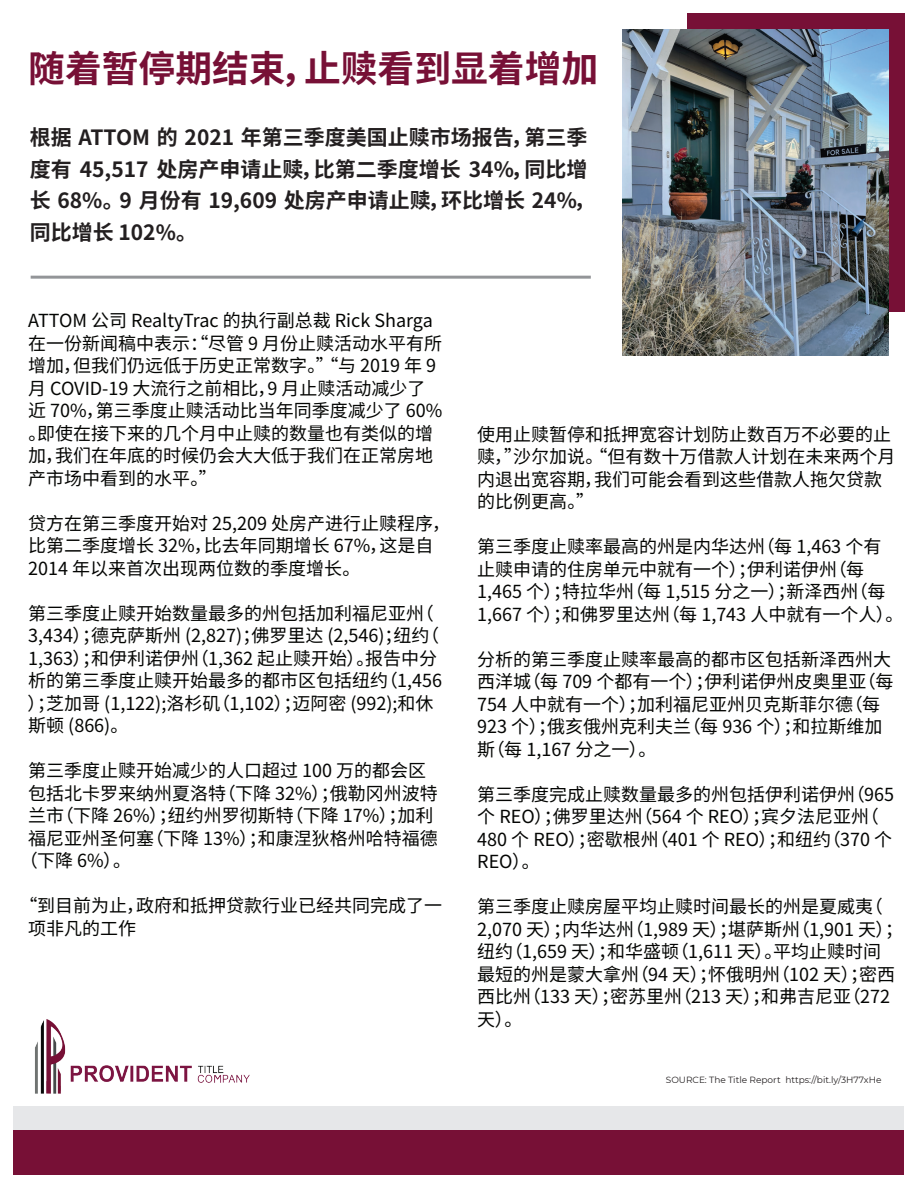
<style>
.page{position:relative;width:918px;height:1188px;background:#fff}
.page>*{position:absolute;margin:0;border:0;box-sizing:border-box;transform-origin:0 0}
.t1{font:700 36.75px "Noto Sans SC";color:#771036}
.t2{font:700 21px/31.5px "Noto Sans SC";color:#231f20}
.t3{font:18px/22.5px "Noto Sans SC";color:#040503}
.t4{font:9px "Montserrat";color:#231f20}
</style>
<div class="page">
<div style="left:13px;top:1107px;width:891px;height:66px;background:#e6e7e9"></div>
<div style="left:13px;top:1130px;width:891px;height:45px;background:#771036"></div>
<hr style="left:31px;top:276px;width:560px;height:3px;background:#939598">
<div style="left:687px;top:14px;width:217px;height:298px;background:#771036"></div>
<img style="left:623px;top:30px;width:266px;height:325px">
<img style="left:35px;top:1019px;width:215px;height:75px">
<h1 class="t1" style="left:28px;top:48px;width:571px">随着暂停期结束，止赎看到显着增加</h1>
<p class="t2" style="left:30px;top:122px;width:567px">根据 ATTOM 的 2021 年第三季度美国止赎市场报告，第三季度有 45,517 处房产申请止赎，比第二季度增长 34%，同比增长 68%。9 月份有 19,609 处房产申请止赎，环比增长 24%，同比增长 102%。</p>
<p class="t3" style="left:28px;top:310px;width:416px">ATTOM 公司 RealtyTrac 的执行副总裁 Rick Sharga在一份新闻稿中表示：“尽管 9 月份止赎活动水平有所增加，但我们仍远低于历史正常数字。”“与 2019 年 9月 COVID-19 大流行之前相比，9 月止赎活动减少了近 70%，第三季度止赎活动比当年同季度减少了 60%。即使在接下来的几个月中止赎的数量也有类似的增加，我们在年底的时候仍会大大低于我们在正常房地产市场中看到的水平。”</p>
<p class="t3" style="left:28px;top:512px;width:423px">贷方在第三季度开始对 25,209 处房产进行止赎程序，比第二季度增长 32%，比去年同期增长 67%，这是自<br>2014 年以来首次出现两位数的季度增长。</p>
<p class="t3" style="left:28px;top:602px;width:416px">第三季度止赎开始数量最多的州包括加利福尼亚州（<br>3,434）；德克萨斯州 (2,827)；佛罗里达 (2,546)；纽约（<br>1,363）；和伊利诺伊州（1,362 起止赎开始）。报告中分析的第三季度止赎开始最多的都市区包括纽约（1,456）；芝加哥 (1,122);洛杉矶（1,102）；迈阿密 (992);和休斯顿 (866)。</p>
<p class="t3" style="left:28px;top:760px;width:400px">第三季度止赎开始减少的人口超过 100 万的都会区</p>
<p class="t3" style="left:28px;top:782px;width:411px">包括北卡罗来纳州夏洛特（下降 32%）；俄勒冈州波特</p>
<p class="t3" style="left:28px;top:805px;width:407px">兰市（下降 26%）；纽约州罗彻斯特（下降 17%）；加利</p>
<p class="t3" style="left:28px;top:827px;width:411px">福尼亚州圣何塞（下降 13%）；和康涅狄格州哈特福德</p>
<p class="t3" style="left:20px;top:850px;width:113px">（下降 6%）。</p>
<p class="t3" style="left:28px;top:895px;width:415px;text-indent:-9px">“到目前为止，政府和抵押贷款行业已经共同完成了一项非凡的工作</p>
<p class="t3" style="left:477px;top:423px;width:420px">使用止赎暂停和抵押宽容计划防止数百万不必要的止赎，”沙尔加说。“但有数十万借款人计划在未来两个月内退出宽容期，我们可能会看到这些借款人拖欠贷款的比例更高。”</p>
<p class="t3" style="left:477px;top:536px;width:428px">第三季度止赎率最高的州是内华达州（每 1,463 个有止赎申请的住房单元中就有一个）；伊利诺伊州（每<br>1,465 个）；特拉华州（每 1,515 分之一）；新泽西州（每<br>1,667 个）；和佛罗里达州（每 1,743 人中就有一个人）。</p>
<p class="t3" style="left:477px;top:648px;width:418px">分析的第三季度止赎率最高的都市区包括新泽西州大西洋城（每 709 个都有一个）；伊利诺伊州皮奥里亚（每<br>754 人中就有一个）；加利福尼亚州贝克斯菲尔德（每<br>923 个）；俄亥俄州克利夫兰（每 936 个）；和拉斯维加斯（每 1,167 分之一）。</p>
<p class="t3" style="left:477px;top:783px;width:418px">第三季度完成止赎数量最多的州包括伊利诺伊州（965个 REO）；佛罗里达州（564 个 REO）；宾夕法尼亚州（<br>480 个 REO）；密歇根州（401 个 REO）；和纽约（370 个<br>REO）。</p>
<p class="t3" style="left:477px;top:896px;width:427px">第三季度止赎房屋平均止赎时间最长的州是夏威夷（<br>2,070 天）；内华达州（1,989 天）；堪萨斯州（1,901 天）；纽约（1,659 天）；和华盛顿（1,611 天）。平均止赎时间最短的州是蒙大拿州（94 天）；怀俄明州（102 天）；密西西比州（133 天）；密苏里州（213 天）；和弗吉尼亚（272天）。</p>
<p class="t4" style="left:666px;top:1074px;width:217px">SOURCE: The Title Report https://bit.ly/3H77xHe</p>
</div>
